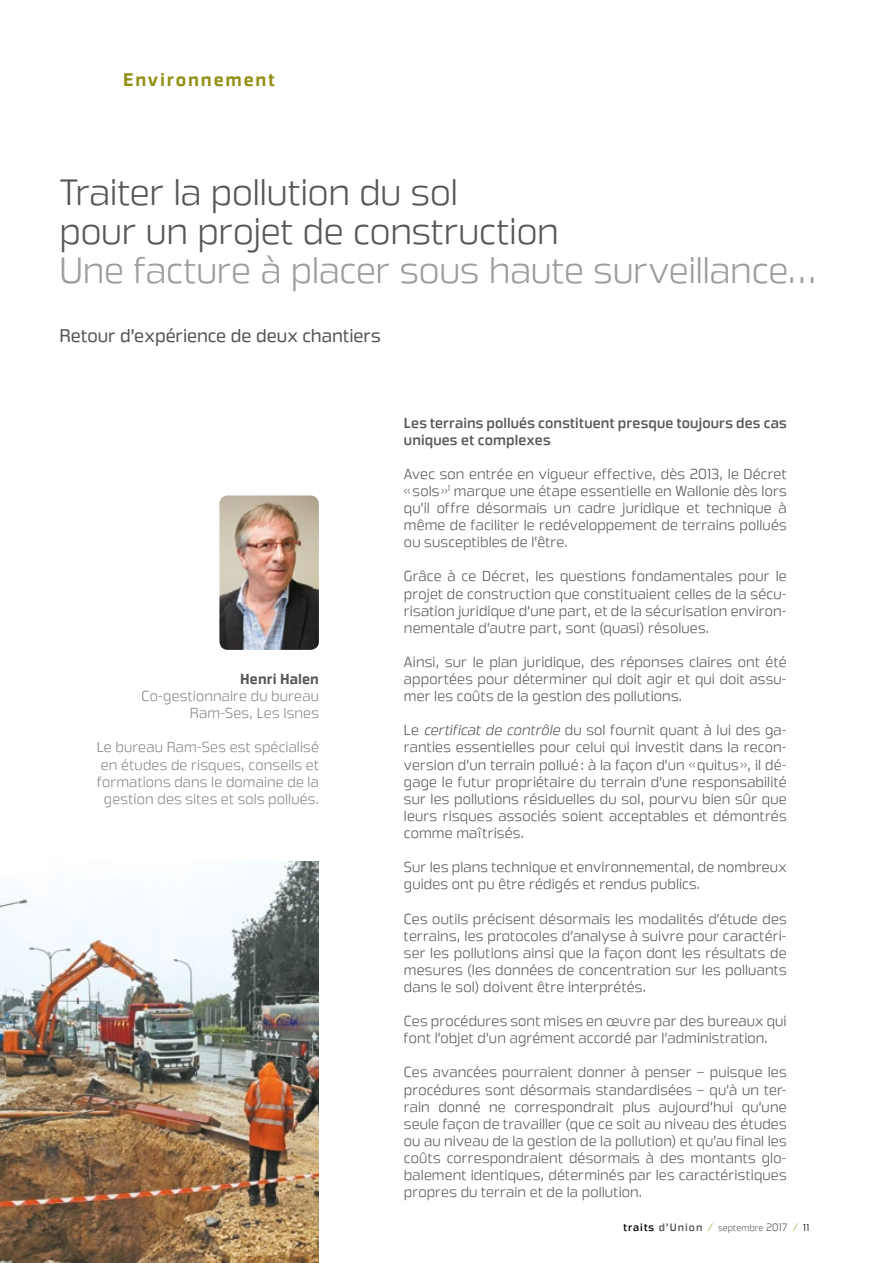
<style>
.page{position:relative;width:893px;height:1263px;background:#fff}
.page>*{position:absolute;margin:0;border:0;box-sizing:border-box;transform-origin:0 0}
.t1{font:36px/39px "Great Escape Lt";letter-spacing:-.01em;color:#575756}
.t2{font:36px "Great Escape Lt";letter-spacing:-.005em;color:#9d9d9c}
.t3{font:18px "Great Escape Bk";color:#575756}
.t4{font:700 18px "Great Escape Rg";letter-spacing:.1em;color:#939016}
.t5{font:14.25px/17.1px "Great Escape Lt";letter-spacing:.01em;color:#575756;text-align:justify}
.t6{font:14.25px/17.1px "Great Escape Lt";letter-spacing:.01em;color:#878787;text-align:right}
.t7{font:14.25px/17.1px "Great Escape Rg";letter-spacing:.01em;color:#575756}
.t8{font:700 14.25px "Great Escape Rg";letter-spacing:.01em;color:#575756}
.t9{font:9px "Great Escape Lt";color:#575756}
.s1{font-style:italic}
.s2{font-family:"Great Escape Rg";font-size:10.5px;color:#000}
.s3{font-family:"Great Escape Rg";font-size:10.5px}
.s4{font-size:10.5px;color:#939016}
.s5{font-size:10.5px}
.s6{font-size:9.9px;color:#000}
</style>
<div class="page">
<img style="left:219px;top:495px;width:100px;height:155px">
<img style="left:0;top:861px;width:319px;height:402px">
<p class="t4" style="left:123px;top:68px;width:153px">Environnement</p>
<h1 class="t1" style="left:60px;top:173px;width:501px">Traiter la pollution du sol<br>pour un projet de construction</h1>
<h1 class="t2" style="left:60px;top:249px;width:759px">Une facture à placer sous haute surveillance…</h1>
<p class="t3" style="left:60px;top:325px;width:323px">Retour d’expérience de deux chantiers</p>
<p class="t8" style="left:240px;top:670px;width:80px">Henri Halen</p>
<p class="t6" style="left:142px;top:687px;width:179px">Co-gestionnaire du bureau<br>Ram-Ses, Les Isnes</p>
<p class="t6" style="left:97px;top:739px;width:224px;text-align:center">Le bureau Ram-Ses est spécialisé en études de risques, conseils et formations dans le domaine de la gestion des sites et sols pollués.</p>
<p class="t7" style="left:404px;top:414px;width:384px">Les terrains pollués constituent presque toujours des cas uniques et complexes</p>
<p class="t5" style="left:404px;top:465px;width:384px">Avec son entrée en vigueur effective, dès 2013, le Décret «sols»<sup>1</sup> marque une étape essentielle en Wallonie dès lors qu’il offre désormais un cadre juridique et technique à même de faciliter le redéveloppement de terrains pollués ou susceptibles de l’être.</p>
<p class="t5" style="left:404px;top:568px;width:384px">Grâce à ce Décret, les questions fondamentales pour le projet de construction que constituaient celles de la sécu&shy;risation juridique d’une part, et de la sécurisation environ&shy;nementale d’autre part, sont (quasi) résolues.</p>
<p class="t5" style="left:404px;top:653px;width:384px">Ainsi, sur le plan juridique, des réponses claires ont été apportées pour déterminer qui doit agir et qui doit assu&shy;mer les coûts de la gestion des pollutions.</p>
<p class="t5" style="left:404px;top:722px;width:384px">Le <span class="s1">certificat de contrôle</span> du sol fournit quant à lui des ga&shy;ranties essentielles pour celui qui investit dans la recon&shy;version d’un terrain pollué: à la façon d’un «quitus», il dé&shy;gage le futur propriétaire du terrain d’une responsabilité sur les pollutions résiduelles du sol, pourvu bien sûr que leurs risques associés soient acceptables et démontrés comme maîtrisés.</p>
<p class="t5" style="left:404px;top:858px;width:384px">Sur les plans technique et environnemental, de nombreux guides ont pu être rédigés et rendus publics.</p>
<p class="t5" style="left:404px;top:910px;width:384px">Ces outils précisent désormais les modalités d’étude des terrains, les protocoles d’analyse à suivre pour caractéri&shy;ser les pollutions ainsi que la façon dont les résultats de mesures (les données de concentration sur les polluants dans le sol) doivent être interprétés.</p>
<p class="t5" style="left:404px;top:1012px;width:384px">Ces procédures sont mises en œuvre par des bureaux qui font l’objet d’un agrément accordé par l’administration.</p>
<p class="t5" style="left:404px;top:1064px;width:384px">Ces avancées pourraient donner à penser – puisque les procédures sont désormais standardisées – qu’à un ter&shy;rain donné ne correspondrait plus aujourd’hui qu’une seule façon de travailler (que ce soit au niveau des études ou au niveau de la gestion de la pollution) et qu’au final les coûts correspondraient désormais à des montants glo&shy;balement identiques, déterminés par les caractéristiques propres du terrain et de la pollution.</p>
<p class="t9" style="left:623px;top:1223px;width:187px"><span class="s2">traits</span> <span class="s3">d’Union</span> <span class="s4">⁄</span> septembre <span class="s5">2017</span> <span class="s4">⁄</span> <span class="s6">11</span></p>
</div>
